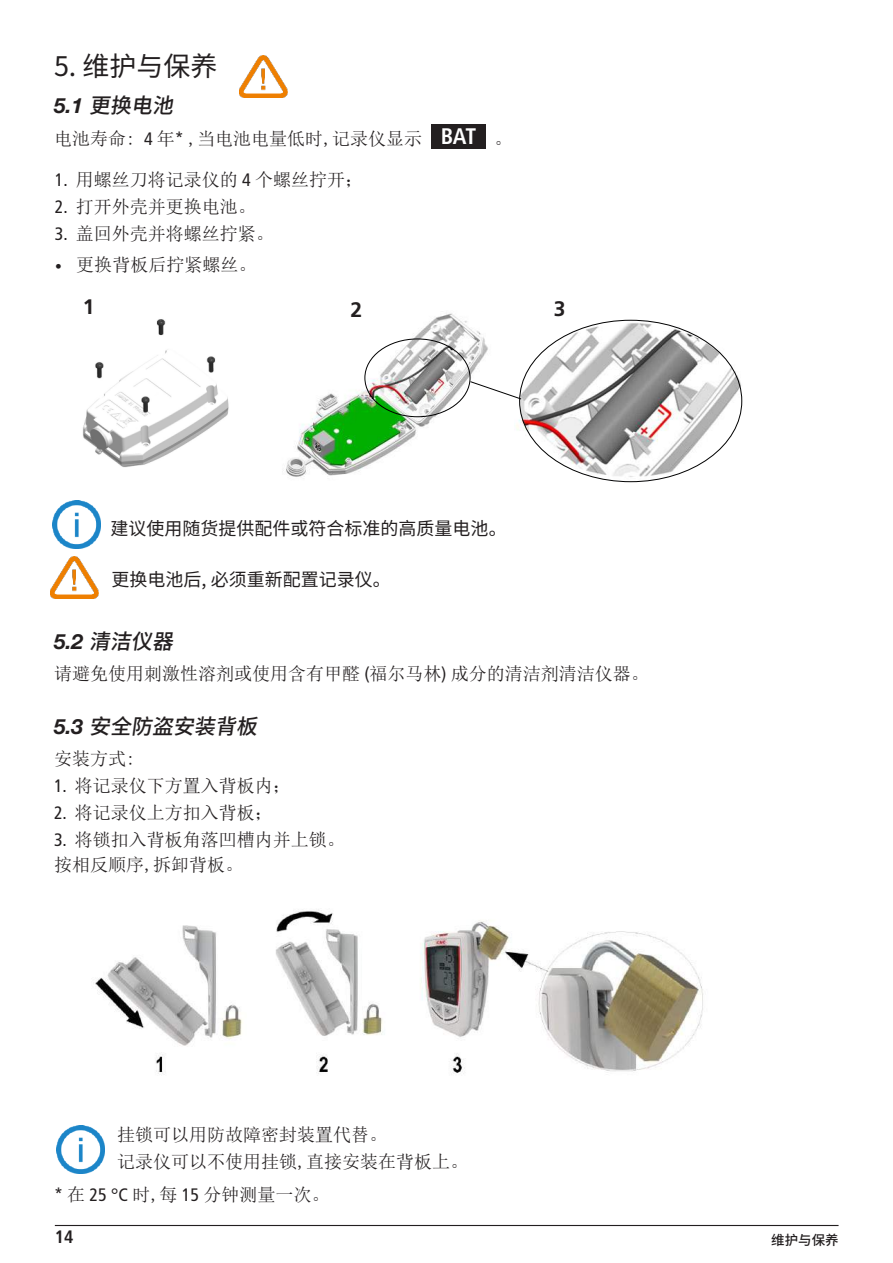
<style>
.page{position:relative;width:893px;height:1263px;background:#fff}
.page>*{position:absolute;margin:0;border:0;box-sizing:border-box;transform-origin:0 0}
.t1{font:27px "Source Han Sans CN";color:#231f20}
.t2{font:700 condensed 22.5px "Frutiger LT Std";color:#fff}
.t3{font:500 21px "Source Han Sans CN";color:#231f20}
.t4{font:700 21px "Frutiger LT Std";color:#231f20}
.t5{font:18px/24.6px "Sim Sun";color:#231f20}
.t6{font:18px "Source Han Sans CN";color:#231f20}
.t7{font:700 condensed 18px "Frutiger LT Std";color:#231f20}
.t8{font:500 13.5px "Source Han Sans CN";color:#231f20}
.s1{font-family:"Helvetica Neue LT Std";font-weight:700;font-style:italic}
.s2{font-family:"Frutiger LT Std";font-stretch:condensed}
.s3{font-family:"Frutiger LT Std";font-stretch:condensed;font-size:13.5px}
</style>
<div class="page">
<hr style="left:55px;top:1225px;width:783px;height:1px;background:#231f20">
<img style="left:240px;top:55px;width:48px;height:42px">
<img style="left:83px;top:319px;width:146px;height:148px">
<img style="left:286px;top:313px;width:202px;height:164px">
<img style="left:516px;top:320px;width:227px;height:163px">
<svg style="left:469px;top:381px;width:53px;height:19px"></svg>
<img style="left:53px;top:501px;width:48px;height:48px">
<img style="left:51px;top:556px;width:48px;height:42px">
<img style="left:57px;top:1126px;width:48px;height:48px">
<img style="left:95px;top:909px;width:608px;height:165px">
<div style="left:431px;top:124px;width:55px;height:24px;background:#231f20"></div>
<h1 class="t1" style="left:54px;top:50px;width:165px">5. 维护与保养</h1>
<p class="t3" style="left:54px;top:94px;width:129px"><span class="s1">5. 1</span> 更换电池</p>
<p class="t5" style="left:54px;top:126px;width:370px">电池寿命: <span class="s2">4</span> 年<span class="s2">*</span> ,当电池电量低时,记录仪显示</p>
<p class="t5" style="left:494px;top:126px;width:19px">。</p>
<p class="t5" style="left:55px;top:167px;width:310px"><span class="s2">1.</span> 用螺丝刀将记录仪的 <span class="s2">4</span> 个螺丝拧开；</p>
<p class="t5" style="left:55px;top:194px;width:202px"><span class="s2">2.</span> 打开外壳并更换电池。</p>
<p class="t5" style="left:55px;top:221px;width:220px"><span class="s2">3.</span> 盖回外壳并将螺丝拧紧。</p>
<p class="t5" style="left:55px;top:252px;width:203px"><span class="s3">•</span> 更换背板后拧紧螺丝。</p>
<p class="t4" style="left:83px;top:294px;width:13px">1</p>
<p class="t4" style="left:351px;top:297px;width:13px">2</p>
<p class="t4" style="left:554px;top:296px;width:13px">3</p>
<p class="t2" style="left:441px;top:123px;width:37px">BAT</p>
<p class="t6" style="left:111px;top:518px;width:398px">建议使用随货提供配件或符合标准的高质量电池。</p>
<p class="t6" style="left:112px;top:569px;width:281px">更换电池后, 必须重新配置记录仪。</p>
<p class="t3" style="left:54px;top:629px;width:129px"><span class="s1">5. 2</span> 清洁仪器</p>
<p class="t5" style="left:54px;top:661px;width:596px">请避免使用刺激性溶剂或使用含有甲醛 <span class="s2">(</span>福尔马林<span class="s2">)</span> 成分的清洁剂清洁仪器。</p>
<p class="t3" style="left:54px;top:715px;width:213px"><span class="s1">5. 3</span> 安全防盗安装背板</p>
<p class="t5" style="left:54px;top:747px;width:82px">安装方式:</p>
<p class="t5" style="left:54px;top:774px;width:238px"><span class="s2">1.</span> 将记录仪下方置入背板内；</p>
<p class="t5" style="left:54px;top:801px;width:220px"><span class="s2">2.</span> 将记录仪上方扣入背板；</p>
<p class="t5" style="left:54px;top:828px;width:292px"><span class="s2">3.</span> 将锁扣入背板角落凹槽内并上锁。按相反顺序,拆卸背板。</p>
<p class="t5" style="left:117px;top:1121px;width:352px;line-height:27px">挂锁可以用防故障密封装置代替。<br>记录仪可以不使用挂锁,直接安装在背板上。</p>
<p class="t5" style="left:54px;top:1182px;width:277px"><span class="s2">*</span> 在 <span class="s2">25 °C</span> 时,每 <span class="s2">15</span> 分钟测量一次。</p>
<p class="t7" style="left:55px;top:1226px;width:20px">14</p>
<p class="t7" style="left:770px;top:1226px;width:27px">5.维护与保养</p>
<p class="t8" style="left:771px;top:1232px;width:69px">维护与保养</p>
</div>
